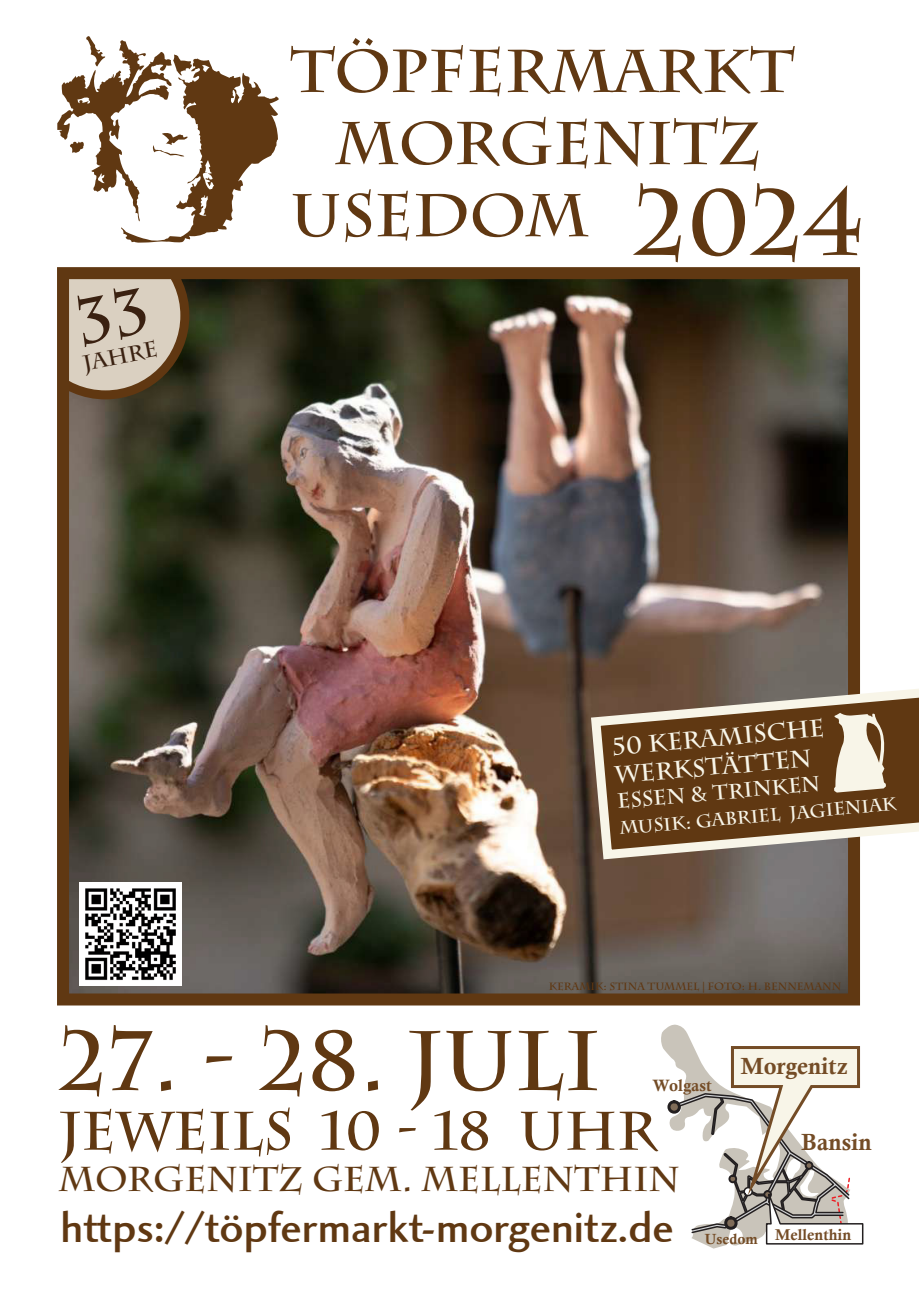
<style>
.page{position:relative;width:919px;height:1289px;background:#fff}
.page>*{position:absolute;margin:0;border:0;box-sizing:border-box;transform-origin:0 0}
.t1{font:700 84px "Charlemagne Std";color:#603812}
.t2{font:700 60.15px "Charlemagne Std";color:#603812}
.t3{font:700 54px "Charlemagne Std";color:#603812}
.t4{font:43.65px "Charlotte Sans Medium LET";color:#603812}
.t5{font:700 34.5px "Charlemagne Std";color:#603812}
.t6{font:700 24px/28.8px "Charlemagne Std";color:#f8f5e8}
.t7{font:23.4px "Calis MT Bol";color:#744c26}
.t8{font:700 21.75px "Charlemagne Std";color:#3a2111}
.t9{font:700 20.85px "Charlemagne Std";color:#f8f5e8}
.t10{font:700 18px "Charlemagne Std";color:#f8f5e8}
.t11{font:16.35px "Calis MT Bol";color:#744c26}
.t12{font:15.6px "Calis MT Bol";color:#744c26}
.t13{font:14.7px "Calis MT Bol";color:#744c26}
.t14{font:700 10.5px "Charlemagne Std";color:#603711}
.s1{font-size:93px}
</style>
<div class="page">
<svg style="left:57px;top:36px;width:222px;height:207px"></svg>
<img style="left:70px;top:280px;width:777px;height:712px">
<div style="left:57px;top:267px;width:803px;height:738px;border:12px solid #603812"></div>
<svg style="left:586px;top:675px;width:332px;height:189px;background:#7b5e43"></svg>
<svg style="left:833px;top:712px;width:52px;height:80px;background:#cbbea9"></svg>
<img style="left:79px;top:882px;width:102px;height:103px">
<svg style="left:661px;top:1024px;width:203px;height:224px"></svg>
<svg style="left:63px;top:273px;width:126px;height:126px;background:#b0a08c"></svg>
<h3 class="t8" style="left:81px;top:350px;width:77px;rotate:-11deg">JAHRE</h3>
<h2 class="t2" style="left:290px;top:36px;width:506px">TÖPFERMARKT</h2>
<h2 class="t2" style="left:335px;top:108px;width:427px">MORGENITZ</h2>
<h2 class="t2" style="left:290px;top:180px;width:574px">USEDOM <span class="s1">2024</span></h2>
<h3 class="t6" style="left:611px;top:732px;width:214px;rotate:-5deg">50 KERAMISCHE<br>WERKSTÄTTEN</h3>
<h3 class="t9" style="left:616px;top:789px;width:205px;rotate:-5deg">ESSEN &amp; TRINKEN</h3>
<h3 class="t10" style="left:618px;top:817px;width:279px;rotate:-5deg">MUSIK: GABRIEL JAGIENIAK</h3>
<p class="t14" style="left:549px;top:979px;width:294px">KERAMIK: STINA TUMMEL | FOTO: H. BENNEMANN</p>
<h1 class="t1" style="left:59px;top:1012px;width:543px">27. - 28. JULI</h1>
<h3 class="t11" style="left:652px;top:1076px;width:60px">Wolgast</h3>
<h3 class="t3" style="left:59px;top:1099px;width:600px">JEWEILS 10 - 18 UHR</h3>
<h3 class="t5" style="left:59px;top:1159px;width:622px">MORGENITZ GEM. MELLENTHIN</h3>
<h3 class="t7" style="left:740px;top:1052px;width:109px">Morgenitz</h3>
<h3 class="t7" style="left:801px;top:1128px;width:72px">Bansin</h3>
<h3 class="t4" style="left:61px;top:1202px;width:614px">https://töpfermarkt-morgenitz.de</h3>
<h3 class="t13" style="left:704px;top:1230px;width:54px">Usedom</h3>
<h3 class="t12" style="left:775px;top:1225px;width:77px">Mellenthin</h3>
</div>
